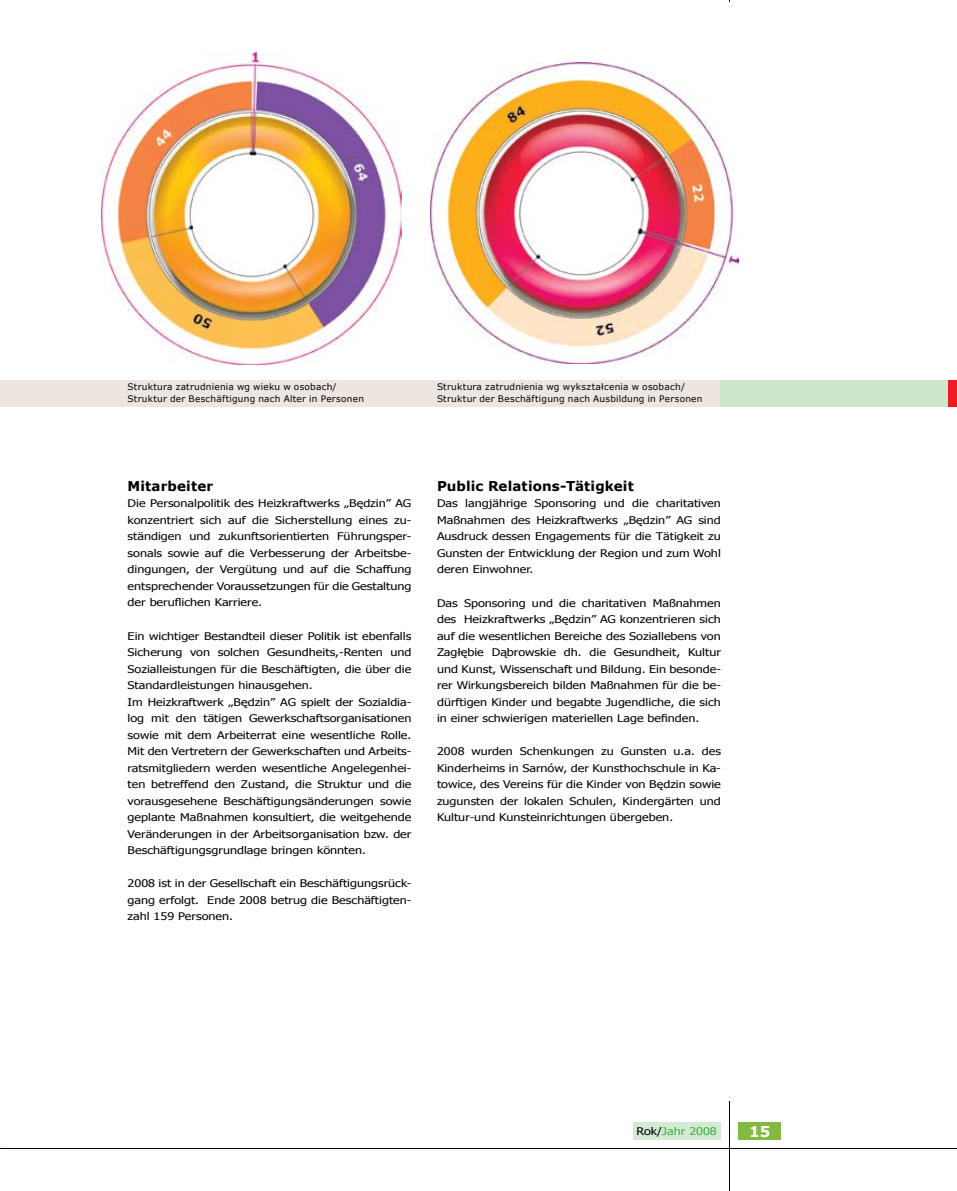
<style>
.page{position:relative;width:957px;height:1191px;background:#fff}
.page>*{position:absolute;margin:0;border:0;box-sizing:border-box;transform-origin:0 0}
.t1{font:700 15px "Verdana";color:#fff}
.t2{font:700 13.5px "Verdana";letter-spacing:.01em;color:#000}
.t3{font:10.5px/16.5px "Tahoma";color:#000;text-align:justify;scale:1.2 1}
.t4{font:10.5px "Tahoma";color:#41ad49;scale:1.2 1}
.t5{font:9px/12px "Verdana";letter-spacing:.025em;color:#000}
.s1{color:#000}
</style>
<div class="page">
<div style="left:633px;top:1123px;width:88px;height:17px;background:#d4ead4"></div>
<div style="left:738px;top:1123px;width:43px;height:17px;background:#82ba41"></div>
<hr style="left:0;top:1148px;width:957px;height:1px;background:#000">
<hr style="left:729px;top:1101px;width:1px;height:90px;background:#000">
<hr style="left:729px;top:0;width:1px;height:407px;background:#000">
<img style="left:101px;top:52px;width:300px;height:312px">
<div style="left:431px;top:3px;width:307px;height:377px;background:#fff"></div>
<img style="left:431px;top:62px;width:307px;height:301px">
<div style="left:0;top:380px;width:957px;height:27px;background:#ede5e0"></div>
<div style="left:721px;top:380px;width:236px;height:27px;background:#cde7ca"></div>
<div style="left:948px;top:380px;width:9px;height:27px;background:#ed1c24"></div>
<p class="t5" style="left:128px;top:381px;width:238px">Struktura zatrudnienia wg wieku w osobach/<br>Struktur der Beschäftigung nach Alter in Personen</p>
<p class="t5" style="left:437px;top:381px;width:267px">Struktura zatrudnienia wg wykształcenia w osobach/<br>Struktur der Beschäftigung nach Ausbildung in Personen</p>
<p class="t2" style="left:128px;top:477px;width:87px">Mitarbeiter</p>
<p class="t3" style="left:128px;top:495px;width:238px">Die Personalpolitik des Heizkraftwerks „Będzin” AG konzentriert sich auf die Sicherstellung eines zu&shy;ständigen und zukunftsorientierten Führungsper&shy;sonals sowie auf die Verbesserung der Arbeitsbe&shy;dingungen, der Vergütung und auf die Schaffung entsprechender Voraussetzungen für die Gestaltung der beruflichen Karriere.</p>
<p class="t3" style="left:128px;top:627px;width:238px;text-align:left">Ein wichtiger Bestandteil dieser Politik ist ebenfalls Sicherung von solchen Gesundheits,-Renten und Sozialleistungen für die Beschäftigten, die über die Standardleistungen hinausgehen.<br>Im Heizkraftwerk „Będzin” AG spielt der Sozialdia&shy;log mit den tätigen Gewerkschaftsorganisationen sowie mit dem Arbeiterrat eine wesentliche Rolle.<br>Mit den Vertretern der Gewerkschaften und Arbeits&shy;ratsmitgliedern werden wesentliche Angelegenhei&shy;ten betreffend den Zustand, die Struktur und die vorausgesehene Beschäftigungsänderungen sowie geplante Maßnahmen konsultiert, die weitgehende Veränderungen in der Arbeitsorganisation bzw. der Beschäftigungsgrundlage bringen könnten.</p>
<p class="t3" style="left:128px;top:874px;width:238px">2008 ist in der Gesellschaft ein Beschäftigungsrück&shy;gang erfolgt. Ende 2008 betrug die Beschäftigten&shy;zahl 159 Personen.</p>
<p class="t2" style="left:437px;top:477px;width:198px">Public Relations-Tätigkeit</p>
<p class="t3" style="left:437px;top:495px;width:238px">Das langjährige Sponsoring und die charitativen Maßnahmen des Heizkraftwerks „Będzin” AG sind Ausdruck dessen Engagements für die Tätigkeit zu Gunsten der Entwicklung der Region und zum Wohl deren Einwohner.</p>
<p class="t3" style="left:437px;top:594px;width:238px">Das Sponsoring und die charitativen Maßnahmen des Heizkraftwerks „Będzin” AG konzentrieren sich auf die wesentlichen Bereiche des Soziallebens von Zagłębie Dąbrowskie dh. die Gesundheit, Kultur und Kunst, Wissenschaft und Bildung. Ein besonde&shy;rer Wirkungsbereich bilden Maßnahmen für die be&shy;dürftigen Kinder und begabte Jugendliche, die sich in einer schwierigen materiellen Lage befinden.</p>
<p class="t3" style="left:437px;top:742px;width:238px">2008 wurden Schenkungen zu Gunsten u.a. des Kinderheims in Sarnów, der Kunsthochschule in Ka&shy;towice, des Vereins für die Kinder von Będzin sowie zugunsten der lokalen Schulen, Kindergärten und Kultur-und Kunsteinrichtungen übergeben.</p>
<p class="t4" style="left:636px;top:1124px;width:68px"><span class="s1">Rok/</span>Jahr 2008</p>
<h1 class="t1" style="left:749px;top:1121px;width:23px">15</h1>
</div>
